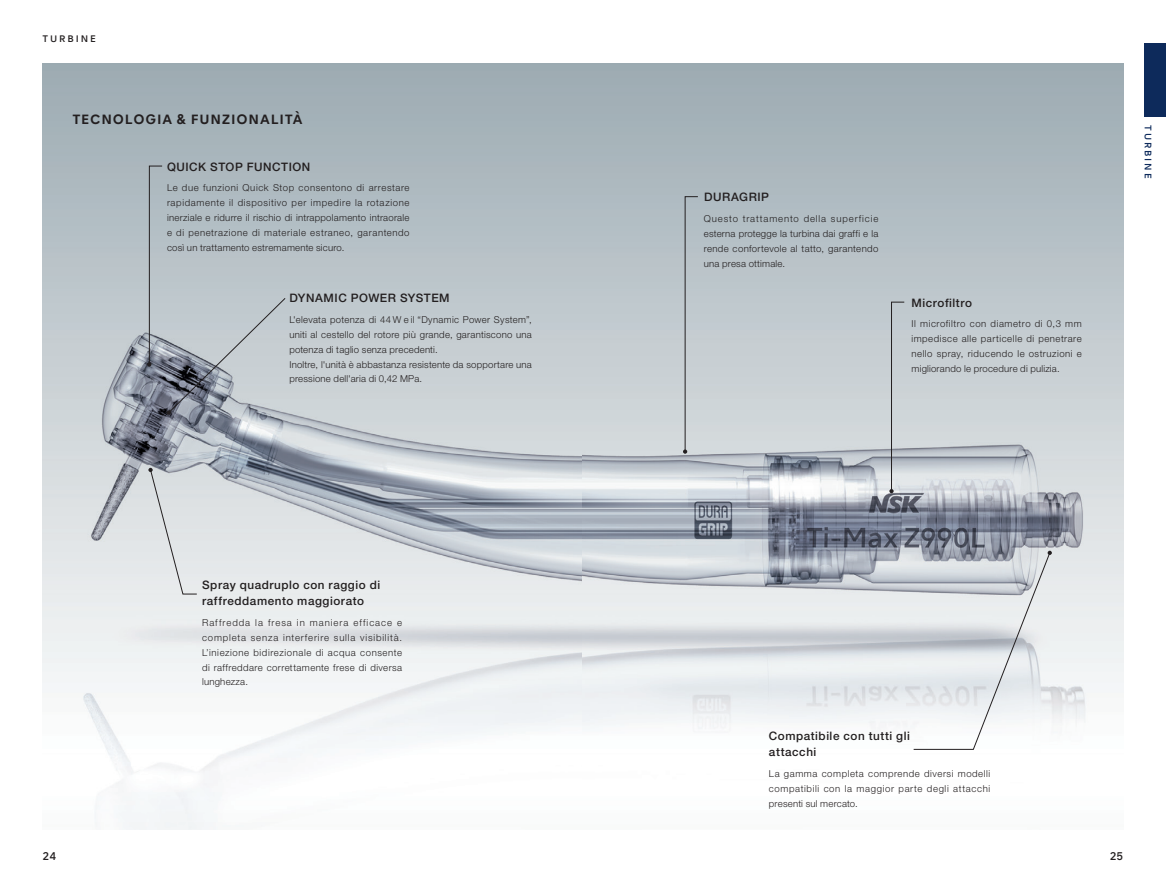
<style>
.page{position:relative;width:1166px;height:893px;background:#fff}
.page>*{position:absolute;margin:0;border:0;box-sizing:border-box;transform-origin:0 0}
.t1{font:700 12.75px "NSKTSRE";letter-spacing:.06em;color:#231f20}
.t2{font:500 11.7px/15.9px "Helvetica Neue";letter-spacing:.045em;color:#231f20}
.t3{font:500 10.65px "NSKTSRE";color:#231f20}
.t4{font:300 9.6px/14.9px "Helvetica Neue";letter-spacing:.025em;color:#231f20;text-align:justify}
.t5{font:500 9px "NSKTSRE";letter-spacing:.205em;color:#231f20}
.t6{font:500 9px "NSKTSRE";letter-spacing:.205em;color:#0d2a5b}
</style>
<div class="page">
<img style="left:43px;top:64px;width:1080px;height:765px">
<svg style="left:682px;top:196px;width:16px;height:258px;background:#b7bec3"></svg>
<svg style="left:889px;top:302px;width:15px;height:191px;background:#bdc3c7"></svg>
<svg style="left:912px;top:551px;width:139px;height:199px"></svg>
<svg style="left:147px;top:166px;width:138px;height:249px;background:#aeb7bd"></svg>
<svg style="left:148px;top:468px;width:49px;height:126px;background:#dadee0"></svg>
<div style="left:1144px;top:44px;width:21px;height:73px;background:#0d2a5b"></div>
<p class="t5" style="left:43px;top:32px;width:55px">TURBINE</p>
<h1 class="t1" style="left:72px;top:110px;width:232px">TECNOLOGIA &amp; FUNZIONALITÀ</h1>
<p class="t2" style="left:167px;top:158px;width:145px">QUICK STOP FUNCTION</p>
<p class="t4" style="left:167px;top:180px;width:244px">Le due funzioni Quick Stop consentono di arrestare rapidamente il dispositivo per impedire la rotazione inerziale e ridurre il rischio di intrappolamento intraorale e di penetrazione di materiale estraneo, garantendo così un trattamento estremamente sicuro.</p>
<p class="t2" style="left:289px;top:290px;width:162px">DYNAMIC POWER SYSTEM</p>
<p class="t4" style="left:289px;top:312px;width:244px;text-align:left">L'elevata potenza di 44 W e il “Dynamic Power System”, uniti al cestello del rotore più grande, garantiscono una potenza di taglio senza precedenti.<br>Inoltre, l'unità è abbastanza resistente da sopportare una pressione dell'aria di 0,42 MPa.</p>
<p class="t2" style="left:703px;top:189px;width:67px">DURAGRIP</p>
<p class="t4" style="left:703px;top:211px;width:176px">Questo trattamento della superficie esterna protegge la turbina dai graffi e la rende confortevole al tatto, garantendo una presa ottimale.</p>
<p class="t2" style="left:911px;top:295px;width:62px">Microfiltro</p>
<p class="t4" style="left:911px;top:316px;width:172px">Il microfiltro con diametro di 0,3 mm impedisce alle particelle di penetrare nello spray, riducendo le ostruzioni e migliorando le procedure di pulizia.</p>
<p class="t6" style="left:1153px;top:125px;width:55px;rotate:90deg">TURBINE</p>
<p class="t2" style="left:202px;top:577px;width:179px">Spray quadruplo con raggio di raffreddamento maggiorato</p>
<p class="t4" style="left:202px;top:615px;width:201px">Raffredda la fresa in maniera efficace e completa senza interferire sulla visibilità.<br>L’iniezione bidirezionale di acqua consente di raffreddare correttamente frese di diversa lunghezza.</p>
<p class="t2" style="left:768px;top:728px;width:142px">Compatibile con tutti gli attacchi</p>
<p class="t4" style="left:768px;top:766px;width:223px">La gamma completa comprende diversi modelli compatibili con la maggior parte degli attacchi presenti sul mercato.</p>
<p class="t3" style="left:43px;top:849px;width:15px">24</p>
<p class="t3" style="left:1109px;top:849px;width:15px">25</p>
</div>
